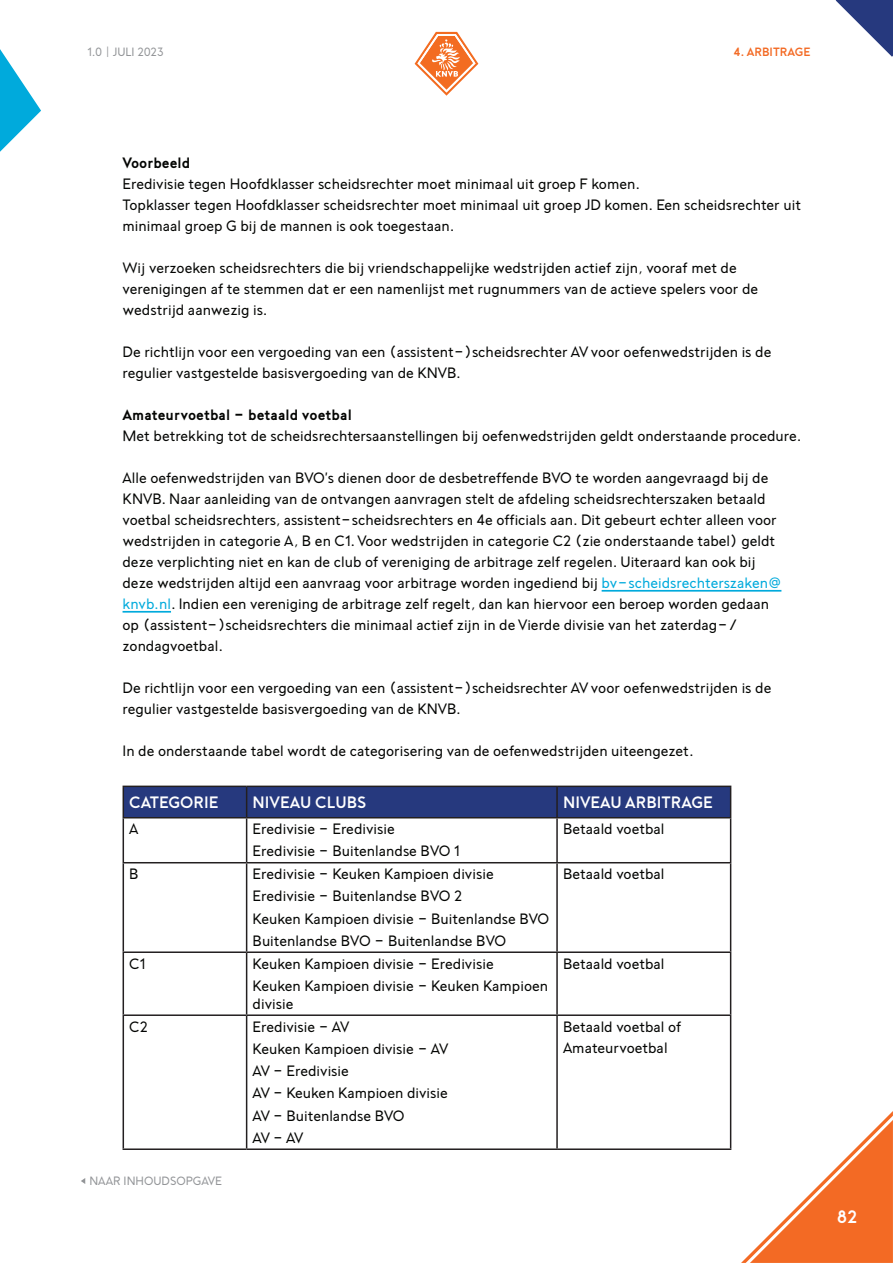
<style>
.page{position:relative;width:893px;height:1263px;background:#fff}
.page>*{position:absolute;margin:0;border:0;box-sizing:border-box;transform-origin:0 0}
.t1{font:18px "Baronvon Wesseling";color:#fff}
.t2{font:16.5px "Baronvon Wesseling";color:#fff}
.t3{font:15px/21px "Baronvon Wesseling";color:#040503}
.t4{font:700 15px "Baronvon Wesseling";color:#040503}
.t5{font:12px "Baronvon Wesseling";color:#939598}
.t6{font:12px "Baronvon Wesseling";color:#f36a24}
.s1{color:#00aadc}
</style>
<div class="page">
<svg style="left:741px;top:1111px;width:152px;height:152px"></svg>
<svg style="left:415px;top:32px;width:63px;height:64px"></svg>
<svg style="left:0;top:49px;width:41px;height:103px"></svg>
<svg style="left:836px;top:0;width:57px;height:57px"></svg>
<svg style="left:81px;top:1178px;width:4px;height:6px"></svg>
<hr style="left:602px;top:590px;width:179px;height:2px;background:#00aadc">
<hr style="left:123px;top:611px;width:48px;height:2px;background:#00aadc">
<div style="left:124px;top:787px;width:606px;height:30px;background:#26397e"></div>
<hr style="left:123px;top:786px;width:124px;height:1px;background:#231f20">
<hr style="left:123px;top:787px;width:1px;height:30px;background:#231f20">
<hr style="left:247px;top:786px;width:310px;height:1px;background:#231f20">
<hr style="left:246px;top:787px;width:1px;height:30px;background:#231f20">
<hr style="left:557px;top:786px;width:174px;height:1px;background:#231f20">
<hr style="left:556px;top:787px;width:2px;height:30px;background:#231f20">
<hr style="left:730px;top:787px;width:1px;height:30px;background:#231f20">
<hr style="left:123px;top:817px;width:124px;height:1px;background:#231f20">
<hr style="left:123px;top:818px;width:1px;height:44px;background:#231f20">
<hr style="left:247px;top:817px;width:310px;height:1px;background:#231f20">
<hr style="left:246px;top:818px;width:1px;height:44px;background:#231f20">
<hr style="left:557px;top:817px;width:174px;height:1px;background:#231f20">
<hr style="left:556px;top:818px;width:2px;height:44px;background:#231f20">
<hr style="left:730px;top:818px;width:1px;height:44px;background:#231f20">
<hr style="left:123px;top:862px;width:124px;height:1px;background:#231f20">
<hr style="left:123px;top:863px;width:1px;height:88px;background:#231f20">
<hr style="left:247px;top:862px;width:310px;height:1px;background:#231f20">
<hr style="left:246px;top:863px;width:1px;height:88px;background:#231f20">
<hr style="left:557px;top:862px;width:174px;height:1px;background:#231f20">
<hr style="left:556px;top:863px;width:2px;height:88px;background:#231f20">
<hr style="left:730px;top:863px;width:1px;height:88px;background:#231f20">
<hr style="left:123px;top:951px;width:124px;height:2px;background:#231f20">
<hr style="left:123px;top:953px;width:1px;height:61px;background:#231f20">
<hr style="left:247px;top:951px;width:310px;height:2px;background:#231f20">
<hr style="left:246px;top:953px;width:1px;height:61px;background:#231f20">
<hr style="left:557px;top:951px;width:174px;height:2px;background:#231f20">
<hr style="left:556px;top:953px;width:2px;height:61px;background:#231f20">
<hr style="left:730px;top:953px;width:1px;height:61px;background:#231f20">
<hr style="left:123px;top:1014px;width:124px;height:2px;background:#231f20">
<hr style="left:123px;top:1016px;width:1px;height:132px;background:#231f20">
<hr style="left:247px;top:1014px;width:310px;height:2px;background:#231f20">
<hr style="left:246px;top:1016px;width:1px;height:132px;background:#231f20">
<hr style="left:557px;top:1014px;width:174px;height:2px;background:#231f20">
<hr style="left:556px;top:1016px;width:2px;height:132px;background:#231f20">
<hr style="left:730px;top:1016px;width:1px;height:132px;background:#231f20">
<hr style="left:123px;top:1148px;width:124px;height:2px;background:#231f20">
<hr style="left:247px;top:1148px;width:310px;height:2px;background:#231f20">
<hr style="left:557px;top:1148px;width:174px;height:2px;background:#231f20">
<p class="t5" style="left:88px;top:45px;width:78px">1.0 | JULI 2023</p>
<p class="t6" style="left:734px;top:45px;width:78px">4. ARBITRAGE</p>
<p class="t4" style="left:123px;top:154px;width:69px">Voorbeeld</p>
<p class="t3" style="left:123px;top:173px;width:680px">Eredivisie tegen Hoofdklasser scheidsrechter moet minimaal uit groep F komen.<br>Topklasser tegen Hoofdklasser scheidsrechter moet minimaal uit groep JD komen. Een scheidsrechter uit minimaal groep G bij de mannen is ook toegestaan.</p>
<p class="t3" style="left:123px;top:257px;width:637px">Wij verzoeken scheidsrechters die bij vriendschappelijke wedstrijden actief zijn, vooraf met de verenigingen af te stemmen dat er een namenlijst met rugnummers van de actieve spelers voor de wedstrijd aanwezig is.</p>
<p class="t3" style="left:123px;top:341px;width:650px">De richtlijn voor een vergoeding van een (assistent-)scheidsrechter AV voor oefenwedstrijden is de regulier vastgestelde basisvergoeding van de KNVB.</p>
<p class="t4" style="left:123px;top:406px;width:231px">Amateurvoetbal - betaald voetbal</p>
<p class="t3" style="left:123px;top:425px;width:680px">Met betrekking tot de scheidsrechtersaanstellingen bij oefenwedstrijden geldt onderstaande procedure.</p>
<p class="t3" style="left:123px;top:467px;width:660px">Alle oefenwedstrijden van BVO’s dienen door de desbetreffende BVO te worden aangevraagd bij de KNVB. Naar aanleiding van de ontvangen aanvragen stelt de afdeling scheidsrechterszaken betaald voetbal scheidsrechters, assistent-scheidsrechters en 4e officials aan. Dit gebeurt echter alleen voor wedstrijden in categorie A, B en C1. Voor wedstrijden in categorie C2 (zie onderstaande tabel) geldt deze verplichting niet en kan de club of vereniging de arbitrage zelf regelen. Uiteraard kan ook bij deze wedstrijden altijd een aanvraag voor arbitrage worden ingediend bij <span class="s1">bv-scheidsrechterszaken@ knvb.nl</span>. Indien een vereniging de arbitrage zelf regelt, dan kan hiervoor een beroep worden gedaan op (assistent-)scheidsrechters die minimaal actief zijn in de Vierde divisie van het zaterdag-/ zondagvoetbal.</p>
<p class="t3" style="left:123px;top:677px;width:650px">De richtlijn voor een vergoeding van een (assistent-)scheidsrechter AV voor oefenwedstrijden is de regulier vastgestelde basisvergoeding van de KNVB.</p>
<p class="t3" style="left:123px;top:740px;width:573px">In de onderstaande tabel wordt de categorisering van de oefenwedstrijden uiteengezet.</p>
<p class="t2" style="left:129px;top:793px;width:91px">CATEGORIE</p>
<p class="t2" style="left:253px;top:793px;width:115px">NIVEAU CLUBS</p>
<p class="t2" style="left:563px;top:793px;width:151px">NIVEAU ARBITRAGE</p>
<p class="t3" style="left:129px;top:818px;width:11px">A</p>
<p class="t3" style="left:253px;top:818px;width:209px;line-height:22.2px">Eredivisie - Eredivisie<br>Eredivisie - Buitenlandse BVO 1</p>
<p class="t3" style="left:563px;top:818px;width:103px">Betaald voetbal</p>
<p class="t3" style="left:129px;top:863px;width:11px">B</p>
<p class="t3" style="left:253px;top:863px;width:298px;line-height:22.2px">Eredivisie - Keuken Kampioen divisie Eredivisie - Buitenlandse BVO 2<br>Keuken Kampioen divisie - Buitenlandse BVO Buitenlandse BVO - Buitenlandse BVO</p>
<p class="t3" style="left:563px;top:863px;width:103px">Betaald voetbal</p>
<p class="t3" style="left:129px;top:953px;width:18px">C1</p>
<p class="t3" style="left:253px;top:952px;width:297px;line-height:22.2px">Keuken Kampioen divisie - Eredivisie<br>Keuken Kampioen divisie - Keuken Kampioen</p>
<p class="t3" style="left:253px;top:993px;width:42px">divisie</p>
<p class="t3" style="left:563px;top:953px;width:103px">Betaald voetbal</p>
<p class="t3" style="left:129px;top:1016px;width:20px">C2</p>
<p class="t3" style="left:253px;top:1015px;width:197px;line-height:22.2px">Eredivisie - AV<br>Keuken Kampioen divisie - AV<br>AV - Eredivisie<br>AV - Keuken Kampioen divisie<br>AV - Buitenlandse BVO<br>AV - AV</p>
<p class="t3" style="left:563px;top:1016px;width:120px">Betaald voetbal of<br>Amateurvoetbal</p>
<p class="t5" style="left:89px;top:1174px;width:134px">NAAR INHOUDSOPGAVE</p>
<p class="t1" style="left:837px;top:1207px;width:22px">82</p>
</div>
